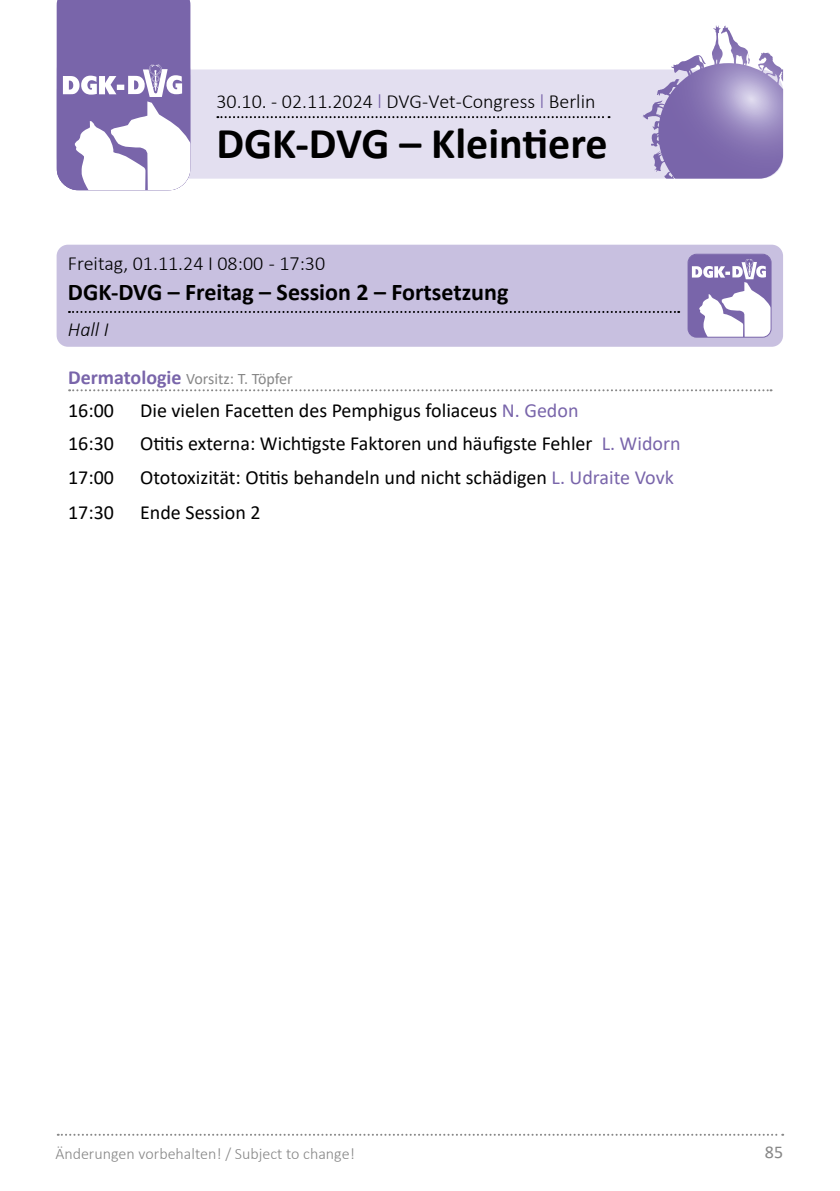
<style>
.page{position:relative;width:840px;height:1191px;background:#fff}
.page>*{position:absolute;margin:0;border:0;box-sizing:border-box;transform-origin:0 0}
.t1{font:700 44px "Calibri";color:#000}
.t2{font:700 24px "Calibri";color:#000}
.t3{font:20px "Calibri";color:#000}
.t4{font:300 20px "Calibri";color:#000}
.t5{font:italic 300 20px "Calibri";color:#000}
.t6{font:18px "Calibri";color:#878787}
.t7{font:300 16px "Calibri";color:#878787}
.t8{font:16px "Calibri";color:#878787}
.s1{color:#7965aa}
.s2{font-weight:700;font-size:20px;color:#7965aa}
</style>
<div class="page">
<svg style="left:58px;top:1133px;width:724px;height:2px"></svg>
<div style="left:57px;top:245px;width:725px;height:102px;background:#c8c0e0;border-radius:11px"></div>
<svg style="left:69px;top:311px;width:609px;height:2px"></svg>
<svg style="left:57px;top:69px;width:725px;height:110px;background:#d5cfe7"></svg>
<svg style="left:57px;top:0;width:133px;height:190px"></svg>
<svg style="left:642px;top:26px;width:74px;height:104px"></svg>
<svg style="left:217px;top:116px;width:392px;height:2px"></svg>
<svg style="left:69px;top:389px;width:702px;height:2px"></svg>
<svg style="left:689px;top:254px;width:81px;height:83px;background:#b8aed2"></svg>
<div style="left:687px;top:254px;width:84px;height:84px;border:1px solid #7965aa;border-radius:9px"></div>
<p class="t4" style="left:216px;top:89px;width:380px">30.10. - 02.11.2024 <span class="s1">l</span> DVG-Vet-Congress <span class="s1">l</span> Berlin</p>
<h1 class="t1" style="left:216px;top:112px;width:392px">DGK-DVG – Kleintiere</h1>
<p class="t4" style="left:68px;top:250px;width:258px">Freitag, 01.11.24 I 08:00 - 17:30</p>
<p class="t2" style="left:68px;top:275px;width:441px">DGK-DVG – Freitag – Session 2 – Fortsetzung</p>
<p class="t5" style="left:68px;top:316px;width:42px">Hall I</p>
<p class="t8" style="left:68px;top:367px;width:226px"><span class="s2">Dermatologie</span> Vorsitz: T. Töpfer</p>
<p class="t3" style="left:68px;top:396px;width:47px">16:00</p>
<p class="t3" style="left:140px;top:396px;width:439px">Die vielen Facetten des Pemphigus foliaceus <span class="s1">N. Gedon</span></p>
<p class="t3" style="left:68px;top:430px;width:47px">16:30</p>
<p class="t3" style="left:140px;top:430px;width:541px">Otitis externa: Wichtigste Faktoren und häufigste Fehler <span class="s1">L. Widorn</span></p>
<p class="t3" style="left:68px;top:463px;width:47px">17:00</p>
<p class="t3" style="left:140px;top:463px;width:535px">Ototoxizität: Otitis behandeln und nicht schädigen <span class="s1">L. Udraite Vovk</span></p>
<p class="t3" style="left:68px;top:498px;width:47px">17:30</p>
<p class="t3" style="left:140px;top:498px;width:122px">Ende Session 2</p>
<p class="t7" style="left:55px;top:1143px;width:301px">Änderungen vorbehalten! / Subject to change!</p>
<p class="t6" style="left:764px;top:1139px;width:20px">85</p>
</div>
